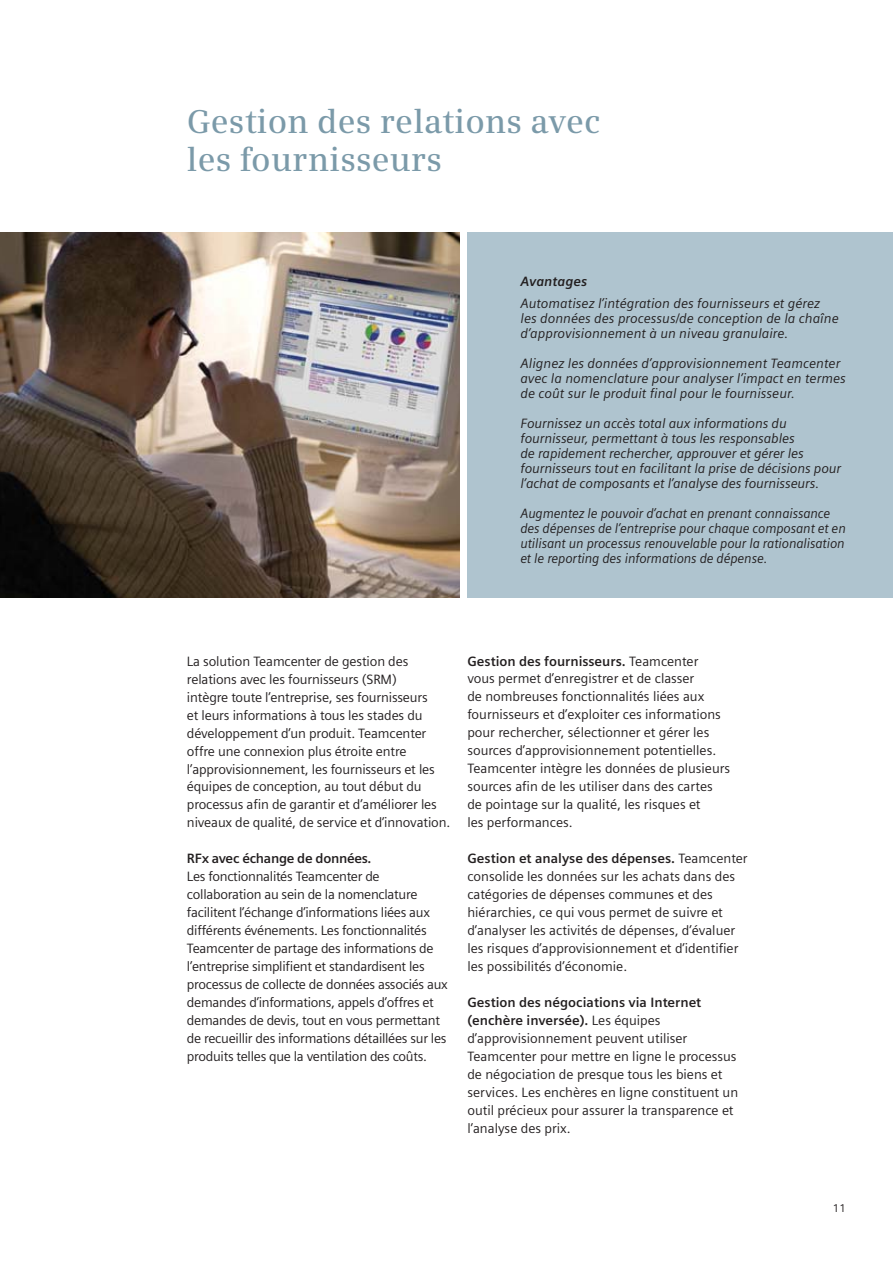
<style>
.page{position:relative;width:893px;height:1263px;background:#fff}
.page>*{position:absolute;margin:0;border:0;box-sizing:border-box;transform-origin:0 0}
.t1{font:600 33px/38.2px "Siemens Serif";letter-spacing:.005em;color:#7b9aa9}
.t2{font:13.5px/18px "Siemens Sans";letter-spacing:-.01em;color:#231f20}
.t3{font:italic 13.5px/15px "Siemens Sans";letter-spacing:-.01em;color:#231f20}
.t4{font:italic 13.5px/15px "Siemens Sans";letter-spacing:-.01em;color:#231f20;scale:.96 1}
.t5{font:700 13.5px "Siemens Sans";letter-spacing:-.02em;color:#231f20}
.t6{font:italic 700 13.5px "Siemens Sans";color:#231f20}
.t7{font:11.25px "Siemens Sans";color:#231f20}
.s1{font-weight:700}
</style>
<div class="page">
<div style="left:467px;top:232px;width:425px;height:366px;background:#afc4cf"></div>
<img style="left:0;top:232px;width:459px;height:366px">
<h1 class="t1" style="left:187px;top:105px;width:415px">Gestion des relations avec les fournisseurs</h1>
<p class="t6" style="left:520px;top:274px;width:68px">Avantages</p>
<p class="t3" style="left:520px;top:297px;width:320px">Automatisez l’intégration des fournisseurs et gérez les données des processus/de conception de la chaîne d’approvisionnement à un niveau granulaire.</p>
<p class="t3" style="left:520px;top:357px;width:327px">Alignez les données d’approvisionnement Teamcenter avec la nomenclature pour analyser l’impact en termes de coût sur le produit final pour le fournisseur.</p>
<p class="t3" style="left:520px;top:417px;width:322px">Fournissez un accès total aux informations du fournisseur, permettant à tous les responsables<br>de rapidement rechercher, approuver et gérer les fournisseurs tout en facilitant la prise de décisions pour l’achat de composants et l’analyse des fournisseurs.</p>
<p class="t4" style="left:520px;top:507px;width:340px">Augmentez le pouvoir d’achat en prenant connaissance des dépenses de l’entreprise pour chaque composant et en utilisant un processus renouvelable pour la rationalisation et le reporting des informations de dépense.</p>
<p class="t2" style="left:187px;top:653px;width:265px">La solution Teamcenter de gestion des relations avec les fournisseurs (SRM)<br>intègre toute l’entreprise, ses fournisseurs<br>et leurs informations à tous les stades du développement d’un produit. Teamcenter offre une connexion plus étroite entre l’approvisionnement, les fournisseurs et les équipes de conception, au tout début du processus afin de garantir et d’améliorer les niveaux de qualité, de service et d’innovation.</p>
<p class="t5" style="left:187px;top:854px;width:186px">RFx avec échange de données.</p>
<p class="t2" style="left:187px;top:869px;width:262px">Les fonctionnalités Teamcenter de collaboration au sein de la nomenclature facilitent l’échange d’informations liées aux différents événements. Les fonctionnalités Teamcenter de partage des informations de l’entreprise simplifient et standardisent les processus de collecte de données associés aux demandes d’informations, appels d’offres et demandes de devis, tout en vous permettant de recueillir des informations détaillées sur les produits telles que la ventilation des coûts.</p>
<p class="t2" style="left:467px;top:653px;width:264px"><span class="s1">Gestion des fournisseurs.</span> Teamcenter<br>vous permet d’enregistrer et de classer<br>de nombreuses fonctionnalités liées aux fournisseurs et d’exploiter ces informations pour rechercher, sélectionner et gérer les sources d’approvisionnement potentielles.<br>Teamcenter intègre les données de plusieurs sources afin de les utiliser dans des cartes de pointage sur la qualité, les risques et<br>les performances.</p>
<p class="t2" style="left:467px;top:851px;width:282px"><span class="s1">Gestion et analyse des dépenses.</span> Teamcenter consolide les données sur les achats dans des catégories de dépenses communes et des hiérarchies, ce qui vous permet de suivre et d’analyser les activités de dépenses, d’évaluer les risques d’approvisionnement et d’identifier les possibilités d’économie.</p>
<p class="t2" style="left:467px;top:995px;width:272px"><span class="s1">Gestion des négociations via Internet (enchère inversée).</span> Les équipes d’approvisionnement peuvent utiliser Teamcenter pour mettre en ligne le processus de négociation de presque tous les biens et services. Les enchères en ligne constituent un outil précieux pour assurer la transparence et l’analyse des prix.</p>
<p class="t7" style="left:833px;top:1204px;width:15px">11</p>
</div>
